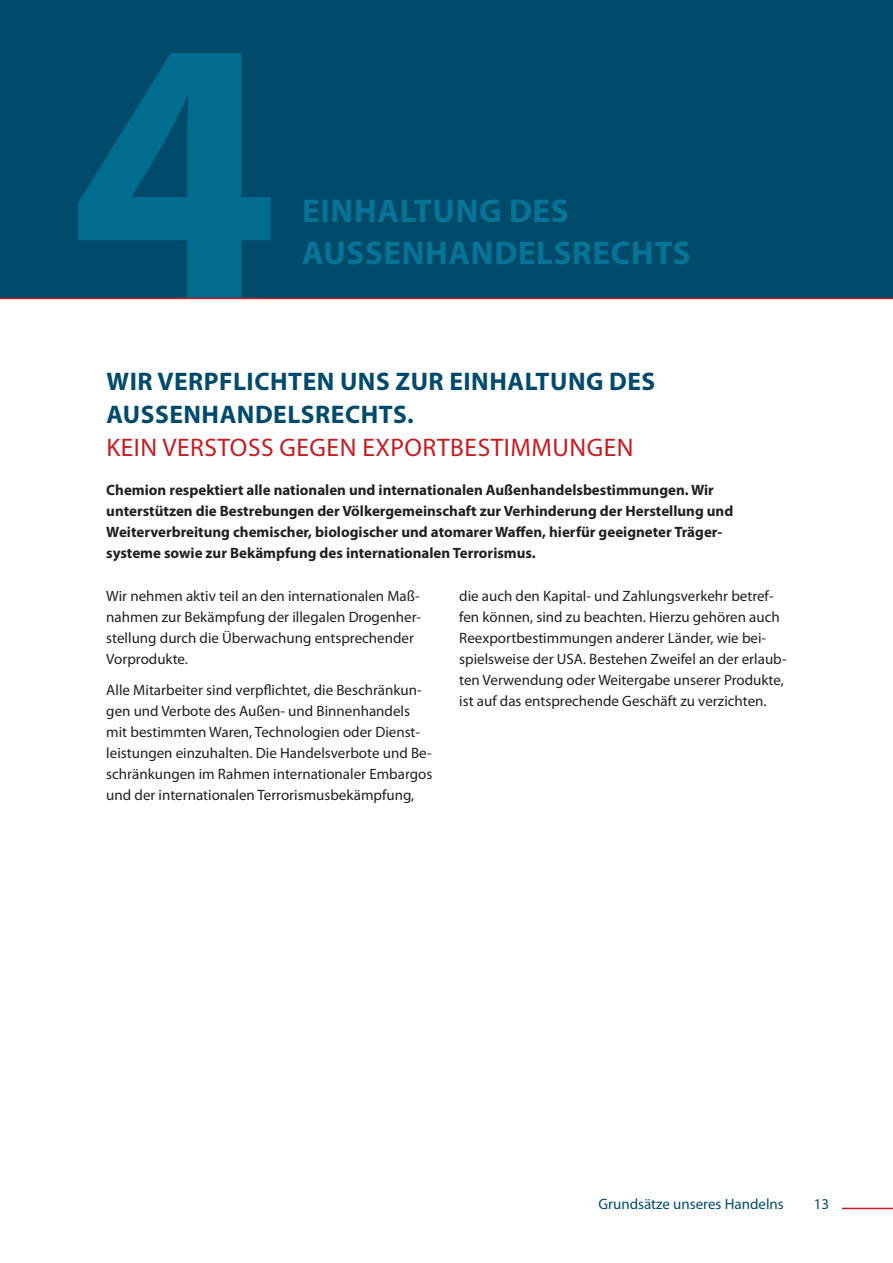
<style>
.page{position:relative;width:893px;height:1263px;background:#fff}
.page>*{position:absolute;margin:0;border:0;box-sizing:border-box;transform-origin:0 0}
.t1{font:700 378px "Myriad Pro";color:#006d8e}
.t2{font:700 33px/42px "Myriad Pro";letter-spacing:.02em;color:#087495}
.t3{font:700 25.5px/33px "Myriad Pro";letter-spacing:.02em;color:#004b6c}
.t4{font:25.5px "Myriad Pro";letter-spacing:.02em;color:#c61c22}
.t5{font:15px/21px "Myriad Pro";color:#231f20}
.t6{font:700 15px/21px "Myriad Pro";color:#231f20}
.t7{font:15px "Myriad Pro";color:#004b6c}
</style>
<div class="page">
<div style="left:0;top:0;width:893px;height:298px;background:#004b6c"></div>
<hr style="left:0;top:298px;width:893px;height:1px;background:#c61c22">
<hr style="left:842px;top:1208px;width:51px;height:1px;background:#c61c22">
<h1 class="t1" style="left:69px;top:-40px;width:211px">4</h1>
<h2 class="t2" style="left:302px;top:190px;width:390px">EINHALTUNG DES<br>AUSSENHANDELSRECHTS</h2>
<h3 class="t3" style="left:107px;top:365px;width:550px">WIR VERPFLICHTEN UNS ZUR EINHALTUNG DES<br>AUSSENHANDELSRECHTS.</h3>
<h3 class="t4" style="left:107px;top:434px;width:529px">KEIN VERSTOSS GEGEN EXPORTBESTIMMUNGEN</h3>
<p class="t6" style="left:106px;top:479px;width:628px">Chemion respektiert alle nationalen und internationalen Außenhandelsbestimmungen. Wir unterstützen die Bestrebungen der Völkergemeinschaft zur Verhinderung der Herstellung und Weiterverbreitung chemischer, biologischer und atomarer Waffen, hierfür geeigneter Träger&shy;systeme sowie zur Bekämpfung des internationalen Terrorismus.</p>
<p class="t5" style="left:106px;top:585px;width:316px">Wir nehmen aktiv teil an den internationalen Maß&shy;nahmen zur Bekämpfung der illegalen Drogenher&shy;stellung durch die Überwachung entsprechender Vorprodukte.</p>
<p class="t5" style="left:106px;top:680px;width:328px">Alle Mitarbeiter sind verpflichtet, die Beschränkun&shy;gen und Verbote des Außen- und Binnenhandels mit bestimmten Waren, Technologien oder Dienst&shy;leistungen einzuhalten. Die Handelsverbote und Be&shy;schränkungen im Rahmen internationaler Embargos und der internationalen Terrorismusbekämpfung,</p>
<p class="t5" style="left:459px;top:585px;width:329px">die auch den Kapital- und Zahlungsverkehr betref&shy;fen können, sind zu beachten. Hierzu gehören auch Reexportbestimmungen anderer Länder, wie bei&shy;spielsweise der USA. Bestehen Zweifel an der erlaub&shy;ten Verwendung oder Weitergabe unserer Produkte, ist auf das entsprechende Geschäft zu verzichten.</p>
<p class="t7" style="left:598px;top:1195px;width:187px">Grundsätze unseres Handelns</p>
<p class="t7" style="left:814px;top:1195px;width:17px">13</p>
</div>
